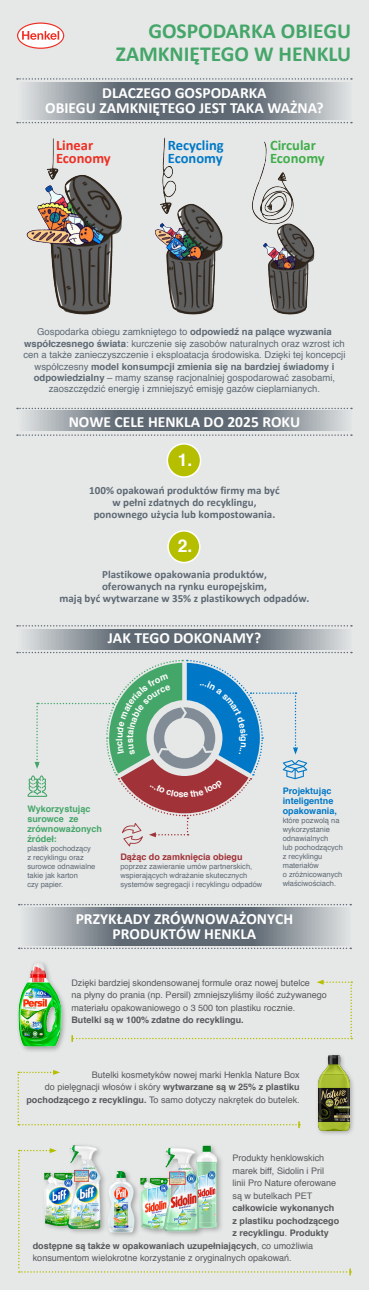
<style>
.page{position:relative;width:369px;height:1290px;background:#e6e8e8}
.page>*{position:absolute;margin:0;border:0;box-sizing:border-box;transform-origin:0 0}
.t1{font:700 21.5px "Calibri";color:#45a669}
.t2{font:700 17.5px "Helvetica";color:#fff}
.t3{font:700 15.5px/15.5px "Calibri";color:#fff;text-align:center}
.t4{font:700 14.5px "Calibri";color:#0078c7}
.t5{font:700 14.5px "Calibri";color:#40ae49}
.t6{font:700 14.5px "Calibri";color:#ee2e22}
.t7{font:700 11px/12px "Calibri";color:#5e6973;text-align:center}
.t8{font:9.5px/11.4px "Helvetica";color:#5e6973;text-align:center}
.t9{font:9px/12.5px "Helvetica";color:#57585a}
.t10{font:700 9px "Helvetica";color:#57585a}
.t11{font:700 9px/10px "Helvetica";color:#45a669}
.t12{font:700 9px/10px "Helvetica";color:#0078c7}
.t13{font:700 9px "Helvetica";color:#a13338}
.t14{font:700 9px "Helvetica";color:#fff}
.t15{font:7.5px/9px "Helvetica";color:#5e6973}
.s1{font-weight:700}
.s2{font-weight:400}
</style>
<div class="page">
<svg style="left:25px;top:82px;width:322px;height:37px;background:#828b92"></svg>
<svg style="left:25px;top:411px;width:322px;height:20px;background:#828b92"></svg>
<svg style="left:17px;top:23px;width:47px;height:26px"></svg>
<div style="left:16px;top:960px;width:52px;height:93px;background:#231f20;opacity:.35"></div>
<img style="left:17px;top:961px;width:45px;height:87px">
<img style="left:72px;top:1145px;width:142px;height:3px">
<div style="left:315px;top:1053px;width:40px;height:84px;background:#231f20;opacity:.35"></div>
<img style="left:316px;top:1055px;width:35px;height:75px">
<img style="left:26px;top:137px;width:289px;height:178px">
<div style="left:167px;top:444px;width:33px;height:33px;background:#b5bf00;border-radius:50%"></div>
<div style="left:166px;top:443px;width:35px;height:35px;border:2px solid #fff;border-radius:50%"></div>
<div style="left:168px;top:531px;width:32px;height:31px;background:#b5bf00;border-radius:50%"></div>
<div style="left:167px;top:530px;width:33px;height:33px;border:2px solid #fff;border-radius:50%"></div>
<svg style="left:71px;top:980px;width:281px;height:62px"></svg>
<img style="left:18px;top:1148px;width:333px;height:127px">
<svg style="left:17px;top:78px;width:335px;height:2px"></svg>
<svg style="left:17px;top:122px;width:335px;height:1px"></svg>
<svg style="left:17px;top:408px;width:335px;height:1px"></svg>
<svg style="left:17px;top:434px;width:335px;height:2px"></svg>
<svg style="left:17px;top:625px;width:335px;height:1px"></svg>
<svg style="left:17px;top:652px;width:335px;height:1px"></svg>
<svg style="left:19px;top:904px;width:332px;height:1px"></svg>
<svg style="left:19px;top:947px;width:332px;height:2px"></svg>
<svg style="left:17px;top:1070px;width:283px;height:58px"></svg>
<svg style="left:25px;top:629px;width:322px;height:20px;background:#828b92"></svg>
<svg style="left:26px;top:908px;width:320px;height:37px;background:#828b92"></svg>
<svg style="left:27px;top:659px;width:280px;height:187px"></svg>
<p class="t1" style="left:148px;top:17px;width:204px">GOSPODARKA OBIEGU</p>
<p class="t1" style="left:116px;top:40px;width:236px">ZAMKNIĘTEGO W HENKLU</p>
<p class="t3" style="left:45px;top:85px;width:280px">DLACZEGO GOSPODARKA<br>OBIEGU ZAMKNIĘTEGO JEST TAKA WAŻNA?</p>
<p class="t6" style="left:56px;top:136px;width:39px">Linear</p>
<p class="t6" style="left:56px;top:149px;width:56px">Economy</p>
<p class="t4" style="left:168px;top:136px;width:57px">Recycling</p>
<p class="t4" style="left:168px;top:149px;width:56px">Economy</p>
<p class="t5" style="left:270px;top:136px;width:47px">Circular</p>
<p class="t5" style="left:270px;top:149px;width:56px">Economy</p>
<p class="t8" style="left:23px;top:327px;width:323px">Gospodarka obiegu zamkniętego to <span class="s1">odpowiedź na palące wyzwania współczesnego świata</span>: kurczenie się zasobów naturalnych oraz wzrost ich cen a także zanieczyszczenie i eksploatacja środowiska. Dzięki tej koncepcji współczesny <span class="s1">model konsumpcji zmienia się na bardziej świadomy i odpowiedzialny</span> – mamy szansę racjonalniej gospodarować zasobami, zaoszczędzić energię i zmniejszyć emisję gazów cieplarnianych.</p>
<p class="t3" style="left:69px;top:414px;width:233px">NOWE CELE HENKLA DO 2025 ROKU</p>
<p class="t2" style="left:177px;top:446px;width:16px">1.</p>
<p class="t7" style="left:89px;top:484px;width:192px">100% opakowań produktów firmy ma być w pełni zdatnych do recyklingu, ponownego użycia lub kompostowania.</p>
<p class="t2" style="left:177px;top:532px;width:16px">2.</p>
<p class="t7" style="left:59px;top:568px;width:251px">Plastikowe opakowania produktów,<br>oferowanych na rynku europejskim,<br>mają być wytwarzane w 35% z plastikowych odpadów.</p>
<p class="t3" style="left:108px;top:630px;width:155px">JAK TEGO DOKONAMY?</p>
<p class="t14" style="left:112px;top:740px;width:4px;rotate:-90deg">l</p>
<p class="t11" style="left:27px;top:803px;width:76px">Wykorzystując surowce ze zrównoważonych źródeł:</p>
<p class="t15" style="left:27px;top:844px;width:69px">plastik pochodzący z recyklingu oraz surowce odnawialne takie jak karton<br>czy papier.</p>
<p class="t13" style="left:120px;top:849px;width:124px">Dążąc do zamknięcia obiegu</p>
<p class="t15" style="left:120px;top:861px;width:143px">poprzez zawieranie umów partnerskich, wspierających wdrażanie skutecznych systemów segregacji i recyklingu odpadów</p>
<p class="t12" style="left:282px;top:786px;width:50px">Projektując</p>
<p class="t12" style="left:282px;top:796px;width:56px">inteligentne opakowania,</p>
<p class="t15" style="left:282px;top:816px;width:62px">które pozwolą na wykorzystanie odnawialnych<br>lub pochodzących z recyklingu materiałów<br>o zróżnicowanych właściwościach.</p>
<p class="t3" style="left:76px;top:911px;width:219px">PRZYKŁADY ZRÓWNOWAŻONYCH<br>PRODUKTÓW HENKLA</p>
<p class="t9" style="left:71px;top:976px;width:257px">Dzięki bardziej skondensowanej formule oraz nowej butelce<br>na płyny do prania (np. Persil) zmniejszyliśmy ilość zużywanego materiału opakowaniowego o 3 500 ton plastiku rocznie.<br><span class="s1">Butelki są w 100% zdatne do recyklingu.</span></p>
<p class="t9" style="left:26px;top:1068px;width:274px;text-align:right">Butelki kosmetyków nowej marki Henkla Nature Box<br>do pielęgnacji włosów i skóry <span class="s1">wytwarzane są w 25% z plastiku pochodzącego z recyklingu.</span> To samo dotyczy nakrętek do butelek.</p>
<p class="t9" style="left:232px;top:1152px;width:93px">Produkty henklowskich</p>
<p class="t9" style="left:232px;top:1164px;width:93px">marek biff, Sidolin i Pril</p>
<p class="t9" style="left:232px;top:1177px;width:105px">linii Pro Nature oferowane</p>
<p class="t9" style="left:232px;top:1189px;width:81px">są w butelkach PET</p>
<p class="t10" style="left:232px;top:1201px;width:103px">całkowicie wykonanych</p>
<p class="t10" style="left:232px;top:1213px;width:108px">z plastiku pochodzącego</p>
<p class="t10" style="left:232px;top:1226px;width:98px">z recyklingu<span class="s2">.</span> Produkty</p>
<p class="t10" style="left:33px;top:1238px;width:282px">dostępne są także w opakowaniach uzupełniających<span class="s2">, co umożliwia</span></p>
<p class="t9" style="left:33px;top:1252px;width:260px">konsumentom wielokrotne korzystanie z oryginalnych opakowań.</p>
</div>
